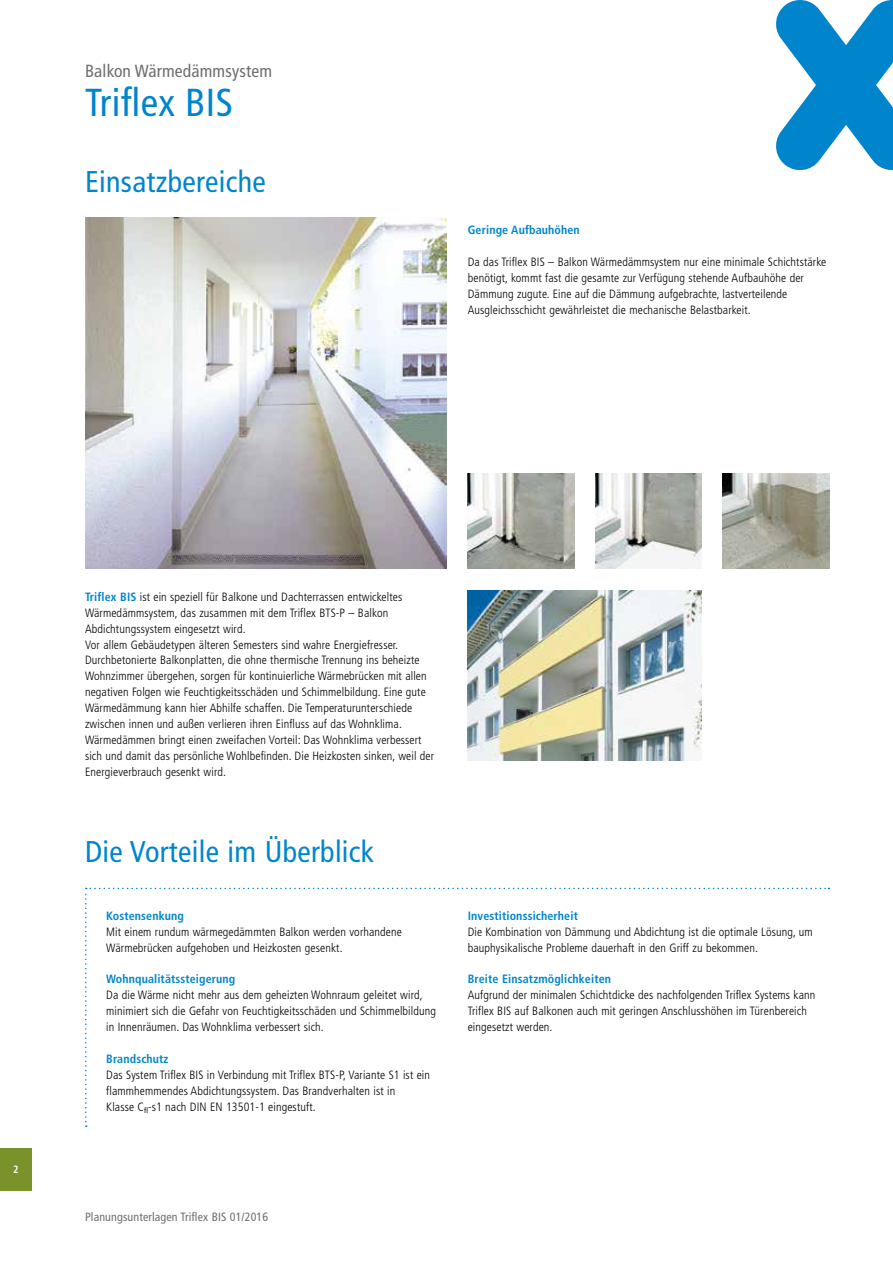
<style>
.page{position:relative;width:893px;height:1263px;background:#fff}
.page>*{position:absolute;margin:0;border:0;box-sizing:border-box;transform-origin:0 0}
.t1{font:condensed 39px "Frutiger LT Pro";letter-spacing:.01em;color:#0085cd}
.t2{font:condensed 30px "Frutiger LT Pro";letter-spacing:.01em;color:#0085cd}
.t3{font:condensed 17.55px "Frutiger LT Pro";letter-spacing:.01em;color:#6f6f6e}
.t4{font:300 condensed 12px/15.9px "Frutiger LT Pro";letter-spacing:.01em;color:#000}
.t5{font:700 condensed 12px "Frutiger LT Pro";letter-spacing:.01em;color:#0085cd}
.t6{font:condensed 12px "Frutiger LT Pro";letter-spacing:.01em;color:#6f6f6e}
.t7{font:700 condensed 10.5px "Frutiger LT Pro";color:#fff}
.s1{font-weight:700;color:#0085cd}
</style>
<div class="page">
<div style="left:0;top:1148px;width:32px;height:43px;background:#799229"></div>
<svg style="left:776px;top:0;width:117px;height:170px"></svg>
<svg style="left:85px;top:888px;width:744px;height:239px"></svg>
<img style="left:85px;top:218px;width:361px;height:351px">
<img style="left:595px;top:473px;width:107px;height:96px">
<img style="left:723px;top:473px;width:106px;height:96px">
<img style="left:468px;top:473px;width:106px;height:96px">
<img style="left:468px;top:590px;width:234px;height:170px">
<h3 class="t3" style="left:85px;top:61px;width:189px">Balkon Wärmedämmsystem</h3>
<h1 class="t1" style="left:85px;top:80px;width:149px">Triflex BIS</h1>
<h2 class="t2" style="left:85px;top:165px;width:182px">Einsatzbereiche</h2>
<p class="t5" style="left:468px;top:223px;width:114px">Geringe Aufbauhöhen</p>
<p class="t4" style="left:468px;top:254px;width:360px">Da das Triflex BIS – Balkon Wärmedämmsystem nur eine minimale Schichtstärke benötigt, kommt fast die gesamte zur Verfügung stehende Aufbauhöhe der Dämmung zugute. Eine auf die Dämmung aufgebrachte, lastverteilende Ausgleichsschicht gewährleistet die mechanische Belastbarkeit.</p>
<p class="t7" style="left:13px;top:1163px;width:7px">2</p>
<p class="t4" style="left:85px;top:589px;width:351px"><span class="s1">Triflex BIS</span> ist ein speziell für Balkone und Dachterrassen entwickeltes Wärmedämmsystem, das zusammen mit dem Triflex BTS-P – Balkon Abdichtungssystem eingesetzt wird.<br>Vor allem Gebäudetypen älteren Semesters sind wahre Energiefresser.<br>Durchbetonierte Balkonplatten, die ohne thermische Trennung ins beheizte Wohnzimmer übergehen, sorgen für kontinuierliche Wärmebrücken mit allen negativen Folgen wie Feuchtigkeitsschäden und Schimmelbildung. Eine gute Wärmedämmung kann hier Abhilfe schaffen. Die Temperaturunterschiede zwischen innen und außen verlieren ihren Einfluss auf das Wohnklima.<br>Wärmedämmen bringt einen zweifachen Vorteil: Das Wohnklima verbessert sich und damit das persönliche Wohlbefinden. Die Heizkosten sinken, weil der Energieverbrauch gesenkt wird.</p>
<h2 class="t2" style="left:85px;top:834px;width:291px">Die Vorteile im Überblick</h2>
<p class="t5" style="left:106px;top:908px;width:79px">Kostensenkung</p>
<p class="t4" style="left:106px;top:923px;width:297px">Mit einem rundum wärmegedämmten Balkon werden vorhandene<br>Wärmebrücken aufgehoben und Heizkosten gesenkt.</p>
<p class="t5" style="left:106px;top:972px;width:131px">Wohnqualitätssteigerung</p>
<p class="t4" style="left:106px;top:987px;width:331px">Da die Wärme nicht mehr aus dem geheizten Wohnraum geleitet wird, minimiert sich die Gefahr von Feuchtigkeitsschäden und Schimmelbildung in Innenräumen. Das Wohnklima verbessert sich.</p>
<p class="t5" style="left:106px;top:1052px;width:64px">Brandschutz</p>
<p class="t4" style="left:106px;top:1067px;width:325px">Das System Triflex BIS in Verbindung mit Triflex BTS-P, Variante S1 ist ein flammhemmendes Abdichtungssystem. Das Brandverhalten ist in<br>Klasse C<sub>fl</sub>-s1 nach DIN EN 13501-1 eingestuft.</p>
<p class="t5" style="left:468px;top:908px;width:112px">Investitionssicherheit</p>
<p class="t4" style="left:468px;top:923px;width:347px">Die Kombination von Dämmung und Abdichtung ist die optimale Lösung, um bauphysikalische Probleme dauerhaft in den Griff zu bekommen.</p>
<p class="t5" style="left:468px;top:972px;width:145px">Breite Einsatzmöglichkeiten</p>
<p class="t4" style="left:468px;top:987px;width:349px">Aufgrund der minimalen Schichtdicke des nachfolgenden Triflex Systems kann<br>Triflex BIS auf Balkonen auch mit geringen Anschlusshöhen im Türenbereich eingesetzt werden.</p>
<p class="t6" style="left:85px;top:1210px;width:185px">Planungsunterlagen Triflex BIS 01/2016</p>
</div>
